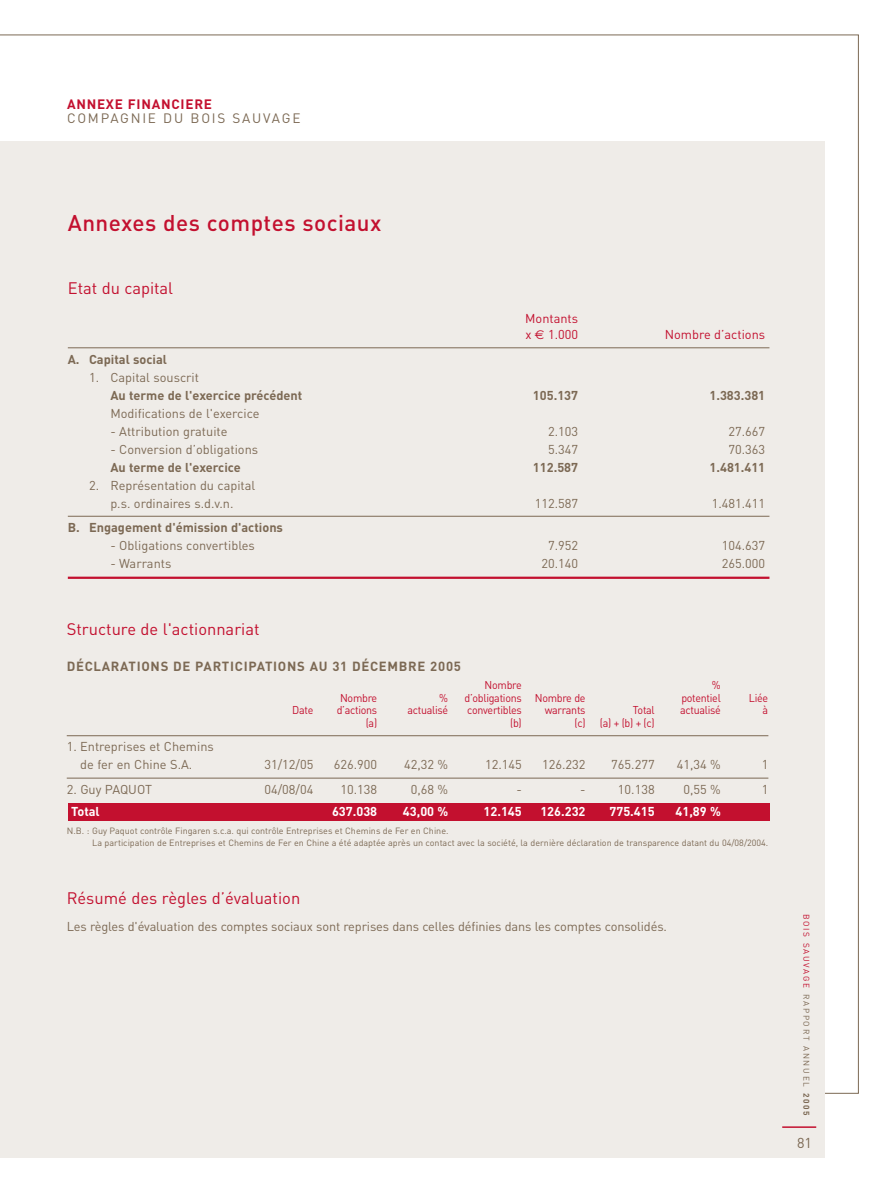
<style>
.page{position:relative;width:893px;height:1191px;background:#fff}
.page>*{position:absolute;margin:0;border:0;box-sizing:border-box;transform-origin:0 0}
.t1{font:500 22.5px "DIN";letter-spacing:.02em;color:#c3102f}
.t2{font:16.5px "DIN";color:#c3102f}
.t3{font:14.25px "DIN";color:#7c6954}
.t4{font:13.5px "DIN";letter-spacing:.13em;color:#7c6954}
.t5{font:700 13.5px "DIN";letter-spacing:.055em;color:#c3102f}
.t6{font:700 13.2px "DIN";letter-spacing:.055em;color:#7c6954}
.t7{font:12.75px/18px "DIN";color:#7c6954;text-align:center}
.t8{font:700 12.75px "DIN";color:#7c6954}
.t9{font:700 12.75px "DIN";color:#fff}
.t10{font:12.75px/16.5px "DIN";color:#c3102f}
.t11{font:11.25px "DIN";letter-spacing:-.025em;color:#c3102f;scale:.95 1}
.t12{font:9px/12px "DIN";color:#7c6954}
.t13{font:8.25px "DIN";letter-spacing:.21em;color:#7c6954}
.s1{font-family:"Euro Sans"}
.s2{color:#c3102f}
.s3{font-weight:700}
</style>
<div class="page">
<div style="left:0;top:141px;width:825px;height:1016px;background:#efece8"></div>
<hr style="left:782px;top:1126px;width:34px;height:1px;background:#c3102f">
<div style="left:68px;top:803px;width:701px;height:17px;background:#c3102f"></div>
<hr style="left:68px;top:347px;width:701px;height:1px;background:#7c6954">
<hr style="left:68px;top:516px;width:701px;height:1px;background:#7c6954">
<hr style="left:68px;top:576px;width:701px;height:3px;background:#c3102f">
<hr style="left:67px;top:735px;width:701px;height:1px;background:#7c6954">
<hr style="left:67px;top:778px;width:701px;height:1px;background:#7c6954">
<p class="t5" style="left:67px;top:99px;width:146px">ANNEXE FINANCIERE</p>
<p class="t4" style="left:67px;top:113px;width:235px">COMPAGNIE DU BOIS SAUVAGE</p>
<h1 class="t1" style="left:68px;top:215px;width:315px">Annexes des comptes sociaux</h1>
<p class="t2" style="left:68px;top:282px;width:107px">Etat du capital</p>
<p class="t10" style="left:525px;top:311px;width:54px">Montants x <span class="s1">€</span> 1.000</p>
<p class="t10" style="left:665px;top:328px;width:102px">Nombre d’actions</p>
<p class="t8" style="left:68px;top:354px;width:101px">A. Capital social</p>
<p class="t7" style="left:89px;top:369px;width:111px">1. Capital souscrit</p>
<p class="t8" style="left:110px;top:390px;width:194px">Au terme de l'exercice précédent</p>
<p class="t8" style="left:533px;top:390px;width:47px">105.137</p>
<p class="t8" style="left:709px;top:390px;width:57px">1.383.381</p>
<p class="t7" style="left:110px;top:405px;width:151px">Modifications de l'exercice</p>
<p class="t7" style="left:110px;top:423px;width:119px">- Attribution gratuite</p>
<p class="t7" style="left:548px;top:423px;width:32px">2.103</p>
<p class="t7" style="left:728px;top:423px;width:38px">27.667</p>
<p class="t7" style="left:110px;top:441px;width:149px">- Conversion d’obligations</p>
<p class="t7" style="left:548px;top:441px;width:32px">5.347</p>
<p class="t7" style="left:728px;top:441px;width:38px">70.363</p>
<p class="t8" style="left:110px;top:462px;width:132px">Au terme de l'exercice</p>
<p class="t8" style="left:533px;top:462px;width:47px">112.587</p>
<p class="t8" style="left:709px;top:462px;width:57px">1.481.411</p>
<p class="t7" style="left:89px;top:477px;width:168px">2. Représentation du capital p.s. ordinaires s.d.v.n.</p>
<p class="t7" style="left:535px;top:495px;width:45px">112.587</p>
<p class="t7" style="left:712px;top:495px;width:55px">1.481.411</p>
<p class="t8" style="left:68px;top:523px;width:217px">B. Engagement d'émission d'actions</p>
<p class="t7" style="left:110px;top:538px;width:146px">- Obligations convertibles</p>
<p class="t7" style="left:548px;top:538px;width:32px">7.952</p>
<p class="t7" style="left:722px;top:538px;width:45px">104.637</p>
<p class="t7" style="left:110px;top:556px;width:63px">- Warrants</p>
<p class="t7" style="left:541px;top:556px;width:38px">20.140</p>
<p class="t7" style="left:722px;top:556px;width:45px">265.000</p>
<p class="t2" style="left:67px;top:623px;width:194px">Structure de l'actionnariat</p>
<p class="t6" style="left:67px;top:661px;width:396px">DÉCLARATIONS DE PARTICIPATIONS AU 31 DÉCEMBRE 2005</p>
<p class="t11" style="left:485px;top:680px;width:41px">Nombre</p>
<p class="t11" style="left:712px;top:680px;width:11px">%</p>
<p class="t7" style="left:80px;top:739px;width:135px;text-align:left;text-indent:-13px">1. Entreprises et Chemins de fer en Chine S.A.</p>
<p class="t11" style="left:340px;top:693px;width:41px">Nombre</p>
<p class="t11" style="left:439px;top:693px;width:11px">%</p>
<p class="t11" style="left:464px;top:693px;width:129px">d’obligations Nombre de</p>
<p class="t11" style="left:681px;top:693px;width:43px">potentiel</p>
<p class="t11" style="left:749px;top:693px;width:22px">Liée</p>
<p class="t11" style="left:292px;top:706px;width:24px">Date</p>
<p class="t11" style="left:337px;top:706px;width:44px">d’actions</p>
<p class="t11" style="left:408px;top:706px;width:44px">actualisé</p>
<p class="t11" style="left:467px;top:706px;width:59px">convertibles</p>
<p class="t11" style="left:545px;top:706px;width:44px">warrants</p>
<p class="t11" style="left:633px;top:706px;width:24px">Total</p>
<p class="t11" style="left:680px;top:706px;width:44px">actualisé</p>
<p class="t11" style="left:762px;top:706px;width:7px">à</p>
<p class="t11" style="left:366px;top:719px;width:14px">(a)</p>
<p class="t11" style="left:510px;top:719px;width:14px">(b)</p>
<p class="t11" style="left:574px;top:719px;width:86px">(c) (a) + (b) + (c)</p>
<p class="t7" style="left:264px;top:757px;width:50px">31/12/05</p>
<p class="t7" style="left:334px;top:757px;width:45px">626.900</p>
<p class="t7" style="left:404px;top:757px;width:46px">42,32 %</p>
<p class="t7" style="left:485px;top:757px;width:38px">12.145</p>
<p class="t7" style="left:542px;top:757px;width:45px">126.232</p>
<p class="t7" style="left:611px;top:757px;width:45px">765.277</p>
<p class="t7" style="left:677px;top:757px;width:46px">41,34 %</p>
<p class="t7" style="left:762px;top:757px;width:8px">1</p>
<p class="t7" style="left:67px;top:781px;width:87px">2. Guy PAQUOT</p>
<p class="t7" style="left:264px;top:781px;width:50px">04/08/04</p>
<p class="t7" style="left:340px;top:781px;width:38px">10.138</p>
<p class="t7" style="left:411px;top:781px;width:39px">0,68 %</p>
<p class="t7" style="left:516px;top:781px;width:7px">-</p>
<p class="t7" style="left:580px;top:781px;width:7px">-</p>
<p class="t7" style="left:618px;top:781px;width:38px">10.138</p>
<p class="t7" style="left:683px;top:781px;width:39px">0,55 %</p>
<p class="t7" style="left:762px;top:781px;width:8px">1</p>
<p class="t9" style="left:71px;top:807px;width:30px">Total</p>
<p class="t9" style="left:332px;top:807px;width:47px">637.038</p>
<p class="t9" style="left:403px;top:807px;width:47px">43,00 %</p>
<p class="t9" style="left:484px;top:807px;width:40px">12.145</p>
<p class="t9" style="left:540px;top:807px;width:47px">126.232</p>
<p class="t9" style="left:609px;top:807px;width:47px">775.415</p>
<p class="t9" style="left:675px;top:807px;width:47px">41,89 %</p>
<p class="t12" style="left:92px;top:825px;width:678px;text-indent:-26px">N.B. : Guy Paquot contrôle Fingaren s.c.a. qui contrôle Entreprises et Chemins de Fer en Chine.<br>La participation de Entreprises et Chemins de Fer en Chine a été adaptée après un contact avec la société, la dernière déclaration de transparence datant du 04/08/2004.</p>
<p class="t2" style="left:67px;top:892px;width:235px">Résumé des règles d’évaluation</p>
<p class="t7" style="left:67px;top:919px;width:602px">Les règles d'évaluation des comptes sociaux sont reprises dans celles définies dans les comptes consolidés.</p>
<p class="t13" style="left:809px;top:913px;width:204px;rotate:90deg"><span class="s2">BOIS SAUVAGE</span> RAPPORT ANNUEL <span class="s3">2005</span></p>
<p class="t3" style="left:797px;top:1138px;width:16px">81</p>
</div>
